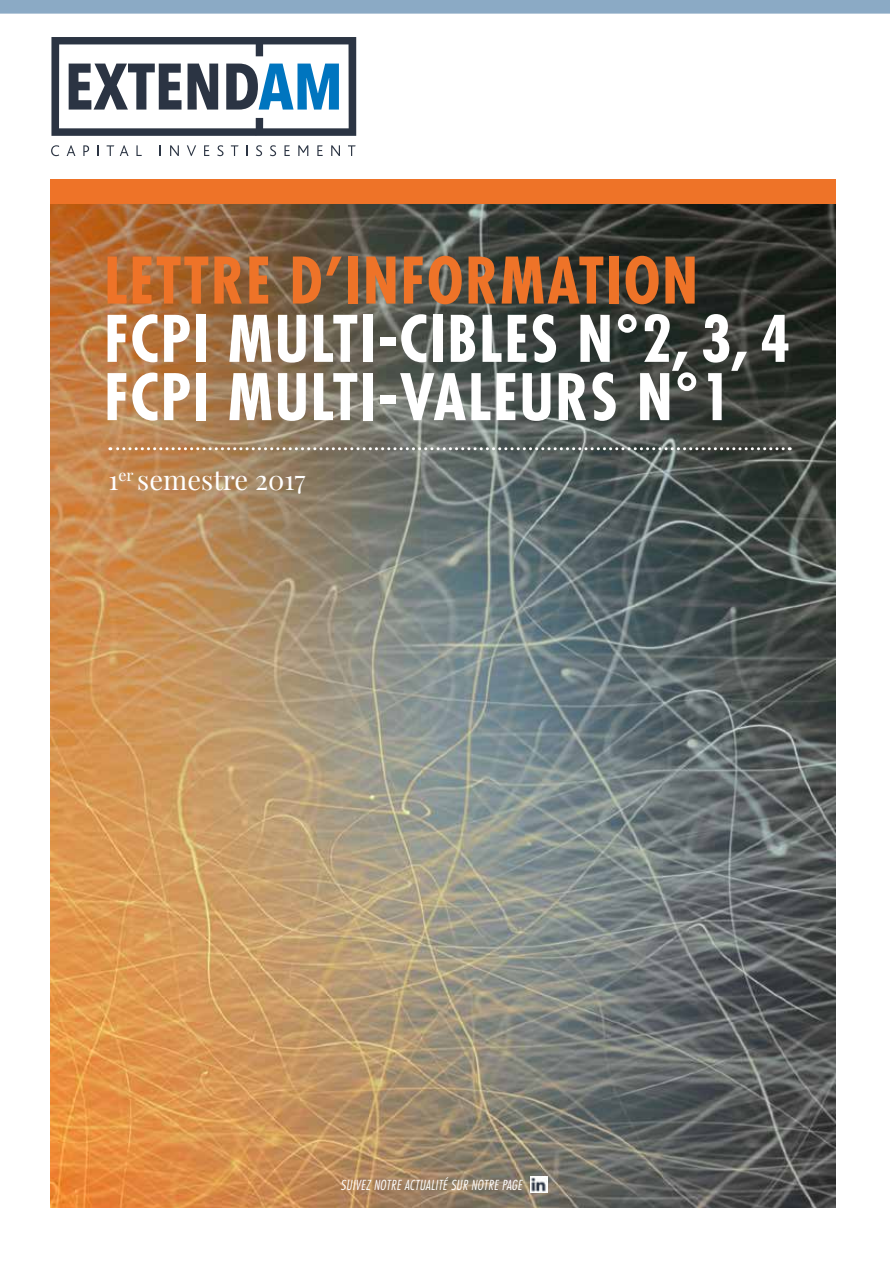
<style>
.page{position:relative;width:890px;height:1262px;background:#fff}
.page>*{position:absolute;margin:0;border:0;box-sizing:border-box;transform-origin:0 0}
.t1{font:700 condensed 62.4px/58.2px "Futura Std";letter-spacing:.03em;color:#fff}
.t2{font:700 condensed 62.4px "Futura Std";letter-spacing:.03em;color:#ee7328}
.t3{font:27.15px "Playfair Display";color:#fff}
.t4{font:italic 300 condensed 13.5px "Futura Std";letter-spacing:.025em;color:#fff}
</style>
<div class="page">
<img style="left:51px;top:204px;width:785px;height:1003px">
<svg style="left:51px;top:37px;width:305px;height:99px"></svg>
<div style="left:51px;top:180px;width:785px;height:24px;background:#ee7328"></div>
<svg style="left:51px;top:145px;width:8px;height:11px"></svg>
<svg style="left:67px;top:145px;width:8px;height:11px"></svg>
<svg style="left:83px;top:145px;width:6px;height:11px"></svg>
<svg style="left:97px;top:145px;width:2px;height:11px"></svg>
<svg style="left:107px;top:145px;width:7px;height:11px"></svg>
<svg style="left:120px;top:145px;width:8px;height:11px"></svg>
<svg style="left:136px;top:145px;width:6px;height:11px"></svg>
<svg style="left:170px;top:145px;width:9px;height:11px"></svg>
<svg style="left:187px;top:145px;width:9px;height:11px"></svg>
<svg style="left:204px;top:145px;width:5px;height:11px"></svg>
<svg style="left:217px;top:145px;width:6px;height:11px"></svg>
<svg style="left:231px;top:145px;width:7px;height:11px"></svg>
<svg style="left:256px;top:145px;width:6px;height:11px"></svg>
<svg style="left:270px;top:145px;width:6px;height:11px"></svg>
<svg style="left:284px;top:145px;width:6px;height:11px"></svg>
<svg style="left:298px;top:145px;width:10px;height:11px"></svg>
<svg style="left:317px;top:145px;width:6px;height:11px"></svg>
<svg style="left:331px;top:145px;width:9px;height:11px"></svg>
<svg style="left:348px;top:145px;width:7px;height:11px"></svg>
<img style="left:530px;top:1176px;width:17px;height:16px">
<svg style="left:110px;top:447px;width:673px;height:3px"></svg>
<div style="left:0;top:0;width:890px;height:14px;background:#8baac5"></div>
<p class="t2" style="left:104px;top:242px;width:595px">LETTRE D’INFORMATION</p>
<p class="t1" style="left:104px;top:310px;width:688px">FCPI MULTI-CIBLES N°2, 3, 4<br>FCPI MULTI-VALEURS N°1</p>
<p class="t3" style="left:108px;top:462px;width:199px">1<sup>er</sup> semestre 2017</p>
<p class="t4" style="left:340px;top:1176px;width:183px">SUIVEZ NOTRE ACTUALITÉ SUR NOTRE PAGE</p>
</div>
